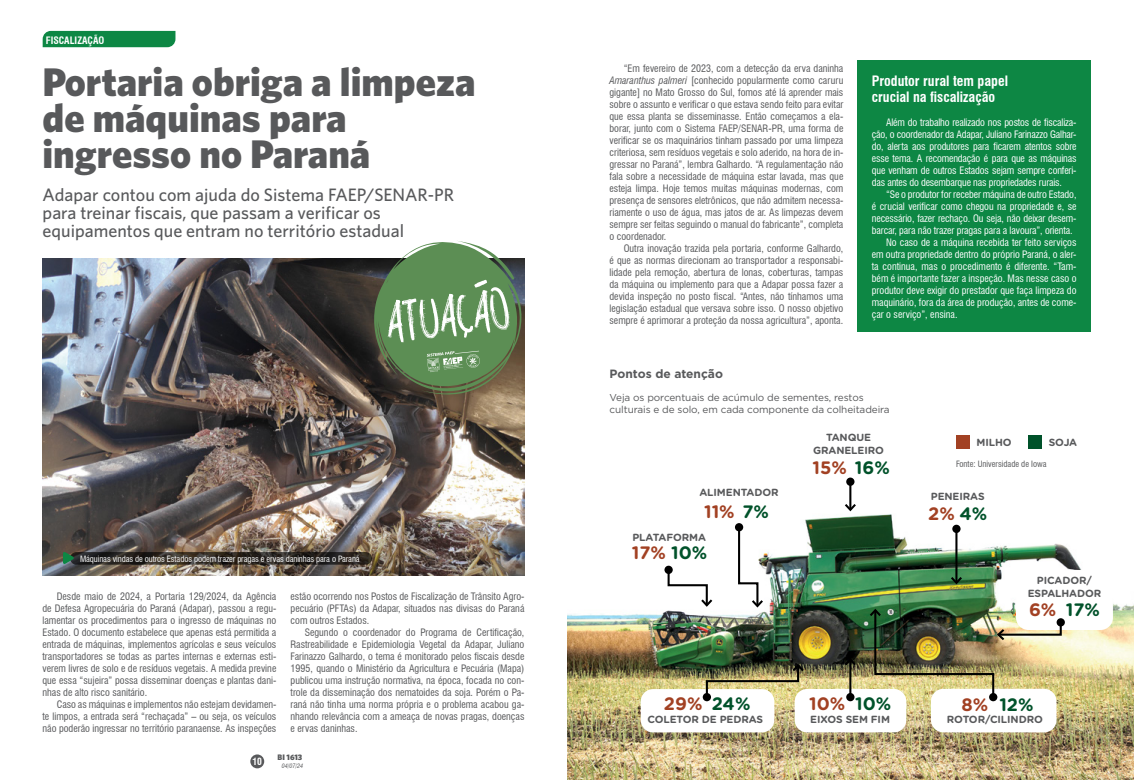
<style>
.page{position:relative;width:1134px;height:780px;background:#fff}
.page>*{position:absolute;margin:0;border:0;box-sizing:border-box;transform-origin:0 0}
.t1{font:900 40px/36px "Whitney HTF";color:#58595b}
.t2{font:500 18px/18px "Whitney HTF";color:#58595b}
.t3{font:700 18px "Gotham Rounded";color:#a24123}
.t4{font:700 18px "Gotham Rounded";color:#00522a}
.t5{font:700 condensed 14px/16.8px "Swiss 721 BT";color:#fff}
.t6{font:700 12px "Gotham";color:#58595b}
.t7{font:700 10.4px/12.4px "Gotham Rounded";letter-spacing:-.01em;color:#58595b;text-align:center}
.t8{font:condensed 10px/12px "Swiss 721 BT";color:#58595b;text-align:justify}
.t9{font:condensed 10px/12px "Swiss 721 BT";color:#fff;text-align:justify}
.t10{font:10px/12px "Gotham";letter-spacing:-.01em;color:#58595b}
.t11{font:700 condensed 10px "Swiss 721 BT";color:#fff}
.t12{font:700 condensed 9.6px "Swiss 721 BT";color:#fff}
.t13{font:condensed 8.5px "Swiss 721 BT";letter-spacing:-.01em;color:#fff}
.t14{font:condensed 8.5px "Swiss 721 BT";color:#58595b}
.t15{font:900 8px "Whitney HTF";color:#58595b}
.t16{font:italic condensed 6px "Swiss 721 BT";color:#58595b}
.s1{font-style:italic}
.s2{color:#00522a}
.s3{color:#a24123}
</style>
<div class="page">
<div style="left:250px;top:754px;width:14px;height:14px;background:#58595b;border-radius:50%"></div>
<img style="left:42px;top:258px;width:483px;height:317px">
<div style="left:43px;top:31px;width:132px;height:16px;background:#0d8744"></div>
<img style="left:567px;top:435px;width:567px;height:345px">
<svg style="left:737px;top:525px;width:28px;height:84px"></svg>
<div style="left:735px;top:523px;width:8px;height:8px;background:#000;border-radius:50%"></div>
<svg style="left:666px;top:567px;width:48px;height:41px"></svg>
<svg style="left:664px;top:565px;width:9px;height:9px"></svg>
<hr style="left:849px;top:481px;width:2px;height:29px;background:#000">
<svg style="left:843px;top:501px;width:15px;height:12px"></svg>
<div style="left:846px;top:477px;width:8px;height:9px;background:#000;border-radius:50%"></div>
<hr style="left:955px;top:529px;width:2px;height:53px;background:#000">
<svg style="left:949px;top:574px;width:15px;height:12px"></svg>
<div style="left:952px;top:524px;width:8px;height:9px;background:#000;border-radius:50%"></div>
<div style="left:931px;top:688px;width:125px;height:44px;background:#fff;border-radius:12px"></div>
<div style="left:989px;top:693px;width:8px;height:8px;background:#000;border-radius:50%"></div>
<div style="left:795px;top:689px;width:111px;height:43px;background:#fff;border-radius:12px"></div>
<hr style="left:849px;top:659px;width:2px;height:38px;background:#000">
<svg style="left:843px;top:656px;width:15px;height:11px"></svg>
<div style="left:846px;top:693px;width:8px;height:8px;background:#000;border-radius:50%"></div>
<div style="left:641px;top:689px;width:133px;height:43px;background:#fff;border-radius:12px"></div>
<img style="left:705px;top:662px;width:101px;height:37px">
<div style="left:703px;top:693px;width:8px;height:8px;background:#000;border-radius:50%"></div>
<div style="left:1016px;top:570px;width:97px;height:60px;background:#fff;border-radius:12px"></div>
<img style="left:868px;top:607px;width:195px;height:92px">
<div style="left:957px;top:435px;width:13px;height:14px;background:#a24123"></div>
<div style="left:1028px;top:435px;width:13px;height:14px;background:#00522a"></div>
<div style="left:858px;top:61px;width:233px;height:271px;background:#0d8744"></div>
<svg style="left:70px;top:552px;width:302px;height:12px;background:#2b2622"></svg>
<svg style="left:63px;top:551px;width:11px;height:13px"></svg>
<svg style="left:372px;top:241px;width:152px;height:157px;background:#728e68"></svg>
<p class="t11" style="left:46px;top:34px;width:60px">FISCALIZAÇÃO</p>
<h1 class="t1" style="left:43px;top:63px;width:434px">Portaria obriga a limpeza de máquinas para ingresso no Paraná</h1>
<h2 class="t2" style="left:43px;top:185px;width:413px">Adapar contou com ajuda do Sistema FAEP/SENAR-PR para treinar fiscais, que passam a verificar os equipamentos que entram no território estadual</h2>
<p class="t13" style="left:80px;top:553px;width:281px">Máquinas vindas de outros Estados podem trazer pragas e ervas daninhas para o Paraná</p>
<p class="t8" style="left:43px;top:590px;width:235px;text-indent:14px">Desde maio de 2024, a Portaria 129/2024, da Agência de Defesa Agropecuária do Paraná (Adapar), passou a regu&shy;lamentar os procedimentos para o ingresso de máquinas no Estado. O documento estabelece que apenas está permitida a entrada de máquinas, implementos agrícolas e seus veículos transportadores se todas as partes internas e externas esti&shy;verem livres de solo e de resíduos vegetais. A medida previne que essa “sujeira” possa disseminar doenças e plantas dani&shy;nhas de alto risco sanitário.</p>
<p class="t8" style="left:43px;top:698px;width:235px;text-indent:14px">Caso as máquinas e implementos não estejam devidamen&shy;te limpos, a entrada será “rechaçada” – ou seja, os veículos não poderão ingressar no território paranaense. As inspeções</p>
<p class="t8" style="left:291px;top:590px;width:235px">estão ocorrendo nos Postos de Fiscalização de Trânsito Agro&shy;pecuário (PFTAs) da Adapar, situados nas divisas do Paraná com outros Estados.</p>
<p class="t8" style="left:291px;top:626px;width:235px;text-indent:14px">Segundo o coordenador do Programa de Certificação, Rastreabilidade e Epidemiologia Vegetal da Adapar, Juliano Farinazzo Galhardo, o tema é monitorado pelos fiscais desde 1995, quando o Ministério da Agricultura e Pecuária (Mapa) publicou uma instrução normativa, na época, focada no con&shy;trole da disseminação dos nematoides da soja. Porém o Pa&shy;raná não tinha uma norma própria e o problema acabou ga&shy;nhando relevância com a ameaça de novas pragas, doenças e ervas daninhas.</p>
<p class="t12" style="left:252px;top:755px;width:11px">10</p>
<p class="t15" style="left:278px;top:752px;width:26px">BI 1613</p>
<p class="t16" style="left:282px;top:762px;width:23px">04/07/24</p>
<p class="t8" style="left:609px;top:62px;width:235px;text-indent:14px">“Em fevereiro de 2023, com a detecção da erva daninha <span class="s1">Amaranthus palmeri</span> [conhecido popularmente como caruru gigante] no Mato Grosso do Sul, fomos até lá aprender mais sobre o assunto e verificar o que estava sendo feito para evitar que essa planta se disseminasse. Então começamos a ela&shy;borar, junto com o Sistema FAEP/SENAR-PR, uma forma de verificar se os maquinários tinham passado por uma limpeza criteriosa, sem resíduos vegetais e solo aderido, na hora de in&shy;gressar no Paraná”, lembra Galhardo. “A regulamentação não fala sobre a necessidade de máquina estar lavada, mas que esteja limpa. Hoje temos muitas máquinas modernas, com presença de sensores eletrônicos, que não admitem necessa&shy;riamente o uso de água, mas jatos de ar. As limpezas devem sempre ser feitas seguindo o manual do fabricante”, completa o coordenador.</p>
<p class="t8" style="left:609px;top:242px;width:235px;text-indent:14px">Outra inovação trazida pela portaria, conforme Galhardo, é que as normas direcionam ao transportador a responsabi&shy;lidade pela remoção, abertura de lonas, coberturas, tampas da máquina ou implemento para que a Adapar possa fazer a devida inspeção no posto fiscal. “Antes, não tínhamos uma legislação estadual que versava sobre isso. O nosso objetivo sempre é aprimorar a proteção da nossa agricultura”, aponta.</p>
<h3 class="t5" style="left:872px;top:72px;width:138px">Produtor rural tem papel crucial na fiscalização</h3>
<p class="t9" style="left:872px;top:116px;width:206px;text-indent:14px">Além do trabalho realizado nos postos de fiscaliza&shy;ção, o coordenador da Adapar, Juliano Farinazzo Galhar&shy;do, alerta aos produtores para ficarem atentos sobre esse tema. A recomendação é para que as máquinas que venham de outros Estados sejam sempre conferi&shy;das antes do desembarque nas propriedades rurais.</p>
<p class="t9" style="left:886px;top:188px;width:192px">“Se o produtor for receber máquina de outro Estado,</p>
<p class="t9" style="left:872px;top:200px;width:206px">é crucial verificar como chegou na propriedade e, se</p>
<p class="t9" style="left:872px;top:212px;width:206px">necessário, fazer rechaço. Ou seja, não deixar desem-</p>
<p class="t9" style="left:872px;top:224px;width:202px">barcar, para não trazer pragas para a lavoura”, orienta.</p>
<p class="t9" style="left:886px;top:236px;width:192px">No caso de a máquina recebida ter feito serviços</p>
<p class="t9" style="left:872px;top:248px;width:206px">em outra propriedade dentro do próprio Paraná, o aler-</p>
<p class="t9" style="left:872px;top:260px;width:206px">ta continua, mas o procedimento é diferente. “Tam-</p>
<p class="t9" style="left:872px;top:272px;width:206px">bém é importante fazer a inspeção. Mas nesse caso o</p>
<p class="t9" style="left:872px;top:284px;width:206px">produtor deve exigir do prestador que faça limpeza do</p>
<p class="t9" style="left:872px;top:296px;width:206px">maquinário, fora da área de produção, antes de come-</p>
<p class="t9" style="left:872px;top:308px;width:87px">çar o serviço”, ensina.</p>
<p class="t6" style="left:610px;top:366px;width:115px">Pontos de atenção</p>
<p class="t10" style="left:610px;top:391px;width:282px">Veja os porcentuais de acúmulo de sementes, restos culturais e de solo, em cada componente da colheitadeira</p>
<p class="t7" style="left:699px;top:485px;width:81px">ALIMENTADOR</p>
<h2 class="t3" style="left:704px;top:498px;width:66px">11% <span class="s2">7%</span></h2>
<h2 class="t3" style="left:632px;top:539px;width:77px">17% <span class="s2">10%</span></h2>
<p class="t7" style="left:632px;top:530px;width:75px">PLATAFORMA</p>
<p class="t7" style="left:813px;top:431px;width:72px">TANQUE<br>GRANELEIRO</p>
<h2 class="t3" style="left:812px;top:454px;width:79px">15% <span class="s2">16%</span></h2>
<h2 class="t3" style="left:664px;top:690px;width:88px">29% <span class="s2">24%</span></h2>
<p class="t7" style="left:647px;top:712px;width:117px">COLETOR DE PEDRAS</p>
<h2 class="t3" style="left:809px;top:690px;width:84px">10% <span class="s2">10%</span></h2>
<p class="t7" style="left:810px;top:712px;width:81px">EIXOS SEM FIM</p>
<p class="t7" style="left:976px;top:436px;width:37px">MILHO</p>
<p class="t7" style="left:1049px;top:436px;width:30px">SOJA</p>
<p class="t14" style="left:956px;top:459px;width:92px">Fonte: Universidade de Iowa</p>
<p class="t7" style="left:931px;top:490px;width:55px">PENEIRAS</p>
<h2 class="t3" style="left:928px;top:500px;width:61px">2% <span class="s2">4%</span></h2>
<p class="t7" style="left:1028px;top:574px;width:75px">PICADOR/<br>ESPALHADOR</p>
<h2 class="t4" style="left:1029px;top:596px;width:72px"><span class="s3">6%</span> 17%</h2>
<h2 class="t4" style="left:961px;top:691px;width:74px"><span class="s3">8%</span> 12%</h2>
<p class="t7" style="left:947px;top:712px;width:97px">ROTOR/CILINDRO</p>
</div>
